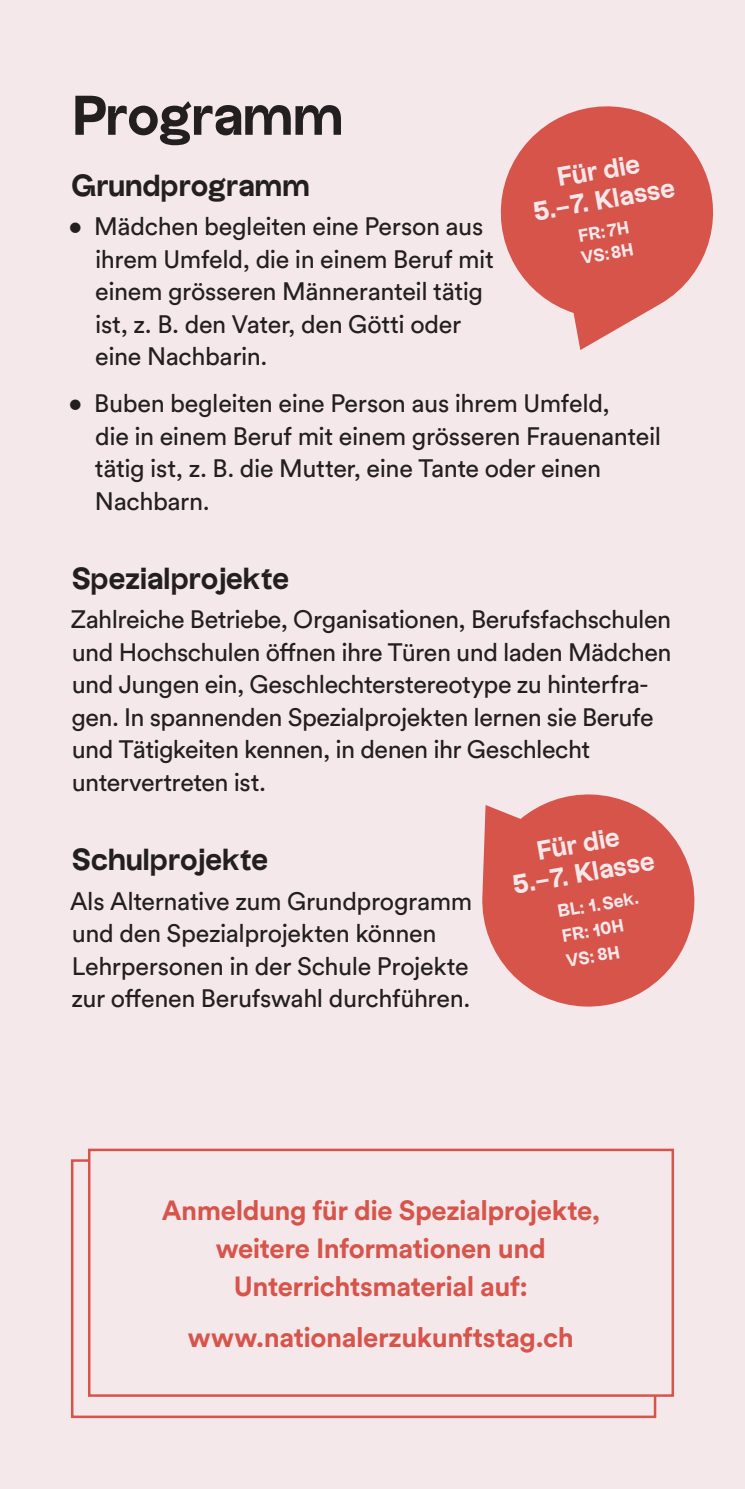
<style>
.page{position:relative;width:745px;height:1489px;background:#fff}
.page>*{position:absolute;margin:0;border:0;box-sizing:border-box;transform-origin:0 0}
.Haupttitel{font:700 55px "Uxum Grotesque";letter-spacing:-.025em;color:#231f20}
.Titel{font:700 30px "Uxum Grotesque";letter-spacing:-.015em;color:#231f20}
.Lauftext{font:700 27.5px/37.5px "Circular Std";letter-spacing:-.015em;color:#d7544b;text-align:center}
.Lauftext-2{font:700 26.25px "Uxum Grotesque";color:#f4e8ea}
.Lauftext-3{font:25px/32.5px "Circular Std";letter-spacing:-.015em;color:#231f20}
.Lauftext-4{font:700 17.5px/25px "Uxum Grotesque";color:#f4e8ea}
</style>
<div class="page">
<div style="left:0;top:0;width:744px;height:1488px;background:#f4e8ea"></div>
<svg style="left:500px;top:106px;width:214px;height:244px;fill:#d7544b"></svg>
<svg style="left:482px;top:794px;width:213px;height:213px;fill:#d7544b"></svg>
<div style="left:71px;top:1159px;width:585px;height:258px;background:#f4e8ea;border:2px solid #d7544b"></div>
<div style="left:89px;top:1149px;width:583px;height:246px;background:#f4e8ea"></div>
<div style="left:88px;top:1148px;width:585px;height:248px;border:2px solid #d7544b"></div>
<p class="Haupttitel" style="left:74px;top:79px;width:272px">Programm</p>
<p class="Titel" style="left:72px;top:165px;width:240px">Grundprogramm</p>
<p class="Lauftext-3" style="left:95px;top:210px;width:400px;text-indent:-26px">• Mädchen begleiten eine Person aus ihrem Umfeld, die in einem Beruf mit einem grösseren Männeranteil tätig ist, z. B. den Vater, den Götti oder eine Nachbarin.</p>
<p class="Lauftext-3" style="left:95px;top:387px;width:567px;text-indent:-26px">• Buben begleiten eine Person aus ihrem Umfeld,<br>die in einem Beruf mit einem grösseren Frauenanteil tätig ist, z. B. die Mutter, eine Tante oder einen Nachbarn.</p>
<p class="Lauftext-2" style="left:555px;top:160px;width:84px;rotate:-10deg">Für die</p>
<p class="Lauftext-2" style="left:530px;top:195px;width:145px;rotate:-10deg">5.– 7. Klasse</p>
<p class="Lauftext-4" style="left:575px;top:224px;width:54px;line-height:22.5px;rotate:-10deg">FR: 7H<br>VS: 8H</p>
<p class="Titel" style="left:72px;top:558px;width:219px">Spezialprojekte</p>
<p class="Lauftext-3" style="left:70px;top:603px;width:602px">Zahlreiche Betriebe, Organisationen, Berufsfachschulen und Hochschulen öffnen ihre Türen und laden Mädchen und Jungen ein, Geschlechterstereotype zu hinterfra&shy;gen. In spannenden Spezialprojekten lernen sie Berufe und Tätigkeiten kennen, in denen ihr Geschlecht untervertreten ist.</p>
<p class="Titel" style="left:72px;top:839px;width:198px">Schulprojekte</p>
<p class="Lauftext-3" style="left:70px;top:884px;width:403px">Als Alternative zum Grundprogramm und den Spezialprojekten können Lehrpersonen in der Schule Projekte zur offenen Berufswahl durchführen.</p>
<p class="Lauftext-2" style="left:534px;top:833px;width:84px;rotate:-10deg">Für die</p>
<p class="Lauftext-2" style="left:510px;top:868px;width:145px;rotate:-10deg">5.– 7. Klasse</p>
<p class="Lauftext-4" style="left:554px;top:898px;width:83px;rotate:-10deg">BL: 1. Sek.<br>FR: 10H<br>VS: 8H</p>
<p class="Lauftext" style="left:162px;top:1191px;width:439px">Anmeldung für die Spezialprojekte, weitere Informationen und<br>Unterrichtsmaterial auf:</p>
<p class="Lauftext" style="left:188px;top:1318px;width:387px">www.nationalerzukunftstag.ch</p>
</div>
